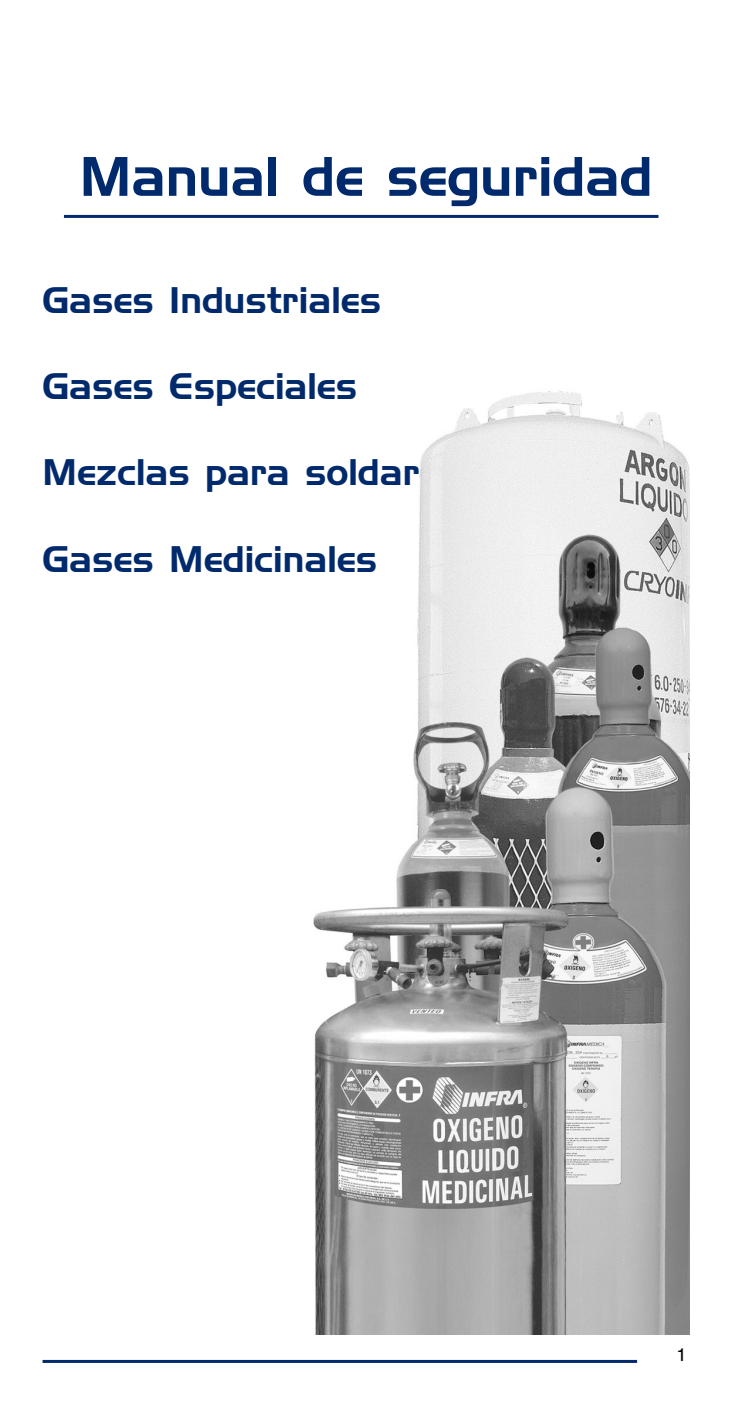
<style>
.page{position:relative;width:749px;height:1421px;background:#fff}
.page>*{position:absolute;margin:0;border:0;box-sizing:border-box;transform-origin:0 0}
.t1{font:54px "Handel Gothic BT";color:#002a6c}
.t2{font:36px "Handel Gothic BT";color:#002a6c}
.t3{font:18px "Helvetica";color:#000}
</style>
<div class="page">
<hr style="left:43px;top:1359px;width:594px;height:3px;background:#002a6c">
<img style="left:313px;top:391px;width:376px;height:942px">
<hr style="left:64px;top:215px;width:594px;height:3px;background:#002a6c">
<h1 class="t1" style="left:80px;top:157px;width:574px">Manual de seguridad</h1>
<p class="t2" style="left:43px;top:287px;width:340px">Gases Industriales</p>
<p class="t2" style="left:43px;top:373px;width:316px">Gases Especiales</p>
<p class="t2" style="left:43px;top:459px;width:378px">Mezclas para soldar</p>
<p class="t2" style="left:43px;top:546px;width:336px">Gases Medicinales</p>
<p class="t3" style="left:676px;top:1347px;width:12px">1</p>
</div>
